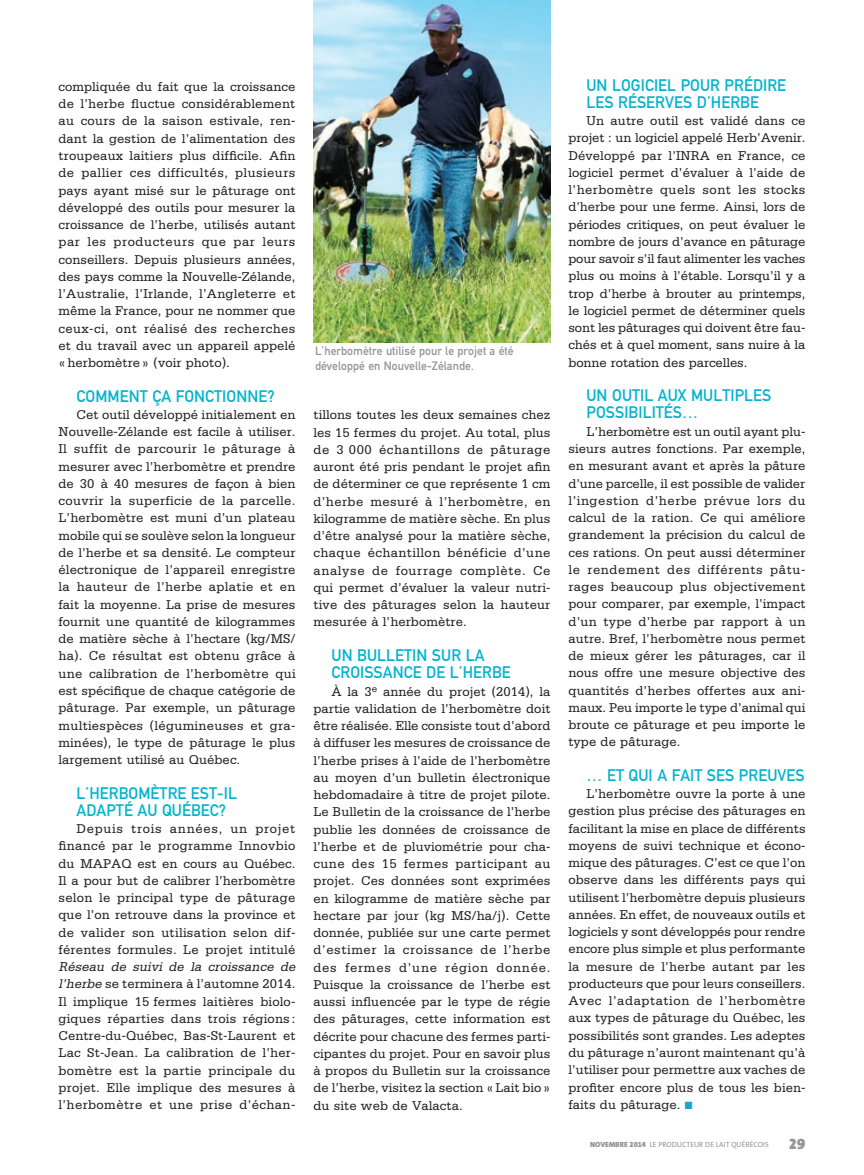
<style>
.page{position:relative;width:864px;height:1175px;background:#fff}
.page>*{position:absolute;margin:0;border:0;box-sizing:border-box;transform-origin:0 0}
.t1{font:16.5px/17.2px "DIN Mittelschrift";letter-spacing:.005em;color:#00b4cd}
.t2{font:15px "The Mix Black Caps";color:#939598}
.t3{font:13.5px/17.2px "Serifa";letter-spacing:.005em;color:#231f20;text-align:justify}
.t4{font:12px/15px "DIN Mittelschrift";letter-spacing:.005em;color:#939598}
.t5{font:7.5px "The Sans";color:#939598}
.s1{font-style:italic}
.s2{color:#1ea3cc}
.s3{font-weight:900}
.s4{font-family:"The Sans Black Expert"}
</style>
<div class="page">
<img style="left:313px;top:0;width:237px;height:342px">
<p class="t3" style="left:59px;top:78px;width:239px">compliquée du fait que la croissance de l’herbe fluctue considérablement au cours de la saison estivale, ren&shy;dant la gestion de l’alimentation des troupeaux laitiers plus difficile. Afin de pallier ces difficultés, plusieurs pays ayant misé sur le pâturage ont développé des outils pour mesurer la croissance de l’herbe, utilisés autant par les producteurs que par leurs conseillers. Depuis plusieurs années, des pays comme la Nouvelle-Zélande, l’Australie, l’Irlande, l’Angleterre et même la France, pour ne nommer que ceux-ci, ont réalisé des recherches et du travail avec un appareil appelé «herbomètre» (voir photo).</p>
<p class="t1" style="left:77px;top:387px;width:200px">COMMENT ÇA FONCTIONNE?</p>
<p class="t3" style="left:59px;top:406px;width:239px;text-indent:18px">Cet outil développé initialement en Nouvelle-Zélande est facile à utiliser.<br>Il suffit de parcourir le pâturage à mesurer avec l’herbomètre et prendre de 30 à 40 mesures de façon à bien couvrir la superficie de la parcelle.<br>L’herbomètre est muni d’un plateau mobile qui se soulève selon la longueur de l’herbe et sa densité. Le compteur électronique de l’appareil enregistre la hauteur de l’herbe aplatie et en fait la moyenne. La prise de mesures fournit une quantité de kilogrammes de matière sèche à l’hectare (kg/MS/ ha). Ce résultat est obtenu grâce à une calibration de l’herbomètre qui est spécifique de chaque catégorie de pâturage. Par exemple, un pâturage multiespèces (légumineuses et gra&shy;minées), le type de pâturage le plus largement utilisé au Québec.</p>
<p class="t1" style="left:77px;top:784px;width:162px">L’HERBOMÈTRE EST-IL<br>ADAPTÉ AU QUÉBEC?</p>
<p class="t3" style="left:59px;top:820px;width:238px;text-indent:18px">Depuis trois années, un projet financé par le programme Innovbio du MAPAQ est en cours au Québec.<br>Il a pour but de calibrer l’herbomètre selon le principal type de pâturage que l’on retrouve dans la province et de valider son utilisation selon dif&shy;férentes formules. Le projet intitulé</p>
<p class="t3" style="left:59px;top:958px;width:241px;text-align:left"><span class="s1">Réseau de suivi de la croissance de l’herbe</span> se terminera à l’automne 2014.<br>Il implique 15 fermes laitières biolo&shy;giques réparties dans trois régions :<br>Centre-du-Québec, Bas-St-Laurent et Lac St-Jean. La calibration de l’her&shy;bomètre est la partie principale du projet. Elle implique des mesures à l’herbomètre et une prise d’échan-</p>
<p class="t4" style="left:315px;top:344px;width:200px">L’herbomètre utilisé pour le projet a été développé en Nouvelle-Zélande.</p>
<p class="t3" style="left:314px;top:406px;width:239px">tillons toutes les deux semaines chez les 15 fermes du projet. Au total, plus de 3 000 échantillons de pâturage auront été pris pendant le projet afin de déterminer ce que représente 1 cm d’herbe mesuré à l’herbomètre, en kilogramme de matière sèche. En plus d’être analysé pour la matière sèche, chaque échantillon bénéficie d’une analyse de fourrage complète. Ce qui permet d’évaluer la valeur nutri&shy;tive des pâturages selon la hauteur mesurée à l’herbomètre.</p>
<p class="t1" style="left:332px;top:646px;width:181px">UN BULLETIN SUR LA<br>CROISSANCE DE L’HERBE</p>
<p class="t3" style="left:314px;top:682px;width:239px;text-indent:18px">À la 3<sup>e</sup> année du projet (2014), la partie validation de l’herbomètre doit être réalisée. Elle consiste tout d’abord à diffuser les mesures de croissance de l’herbe prises à l’aide de l’herbomètre au moyen d’un bulletin électronique hebdomadaire à titre de projet pilote.<br>Le Bulletin de la croissance de l’herbe publie les données de croissance de l’herbe et de pluviométrie pour cha&shy;cune des 15 fermes participant au projet. Ces données sont exprimées en kilogramme de matière sèche par hectare par jour (kg MS/ha/j). Cette donnée, publiée sur une carte permet d’estimer la croissance de l’herbe des fermes d’une région donnée.<br>Puisque la croissance de l’herbe est aussi influencée par le type de régie des pâturages, cette information est décrite pour chacune des fermes parti&shy;cipantes du projet. Pour en savoir plus à propos du Bulletin sur la croissance de l’herbe, visitez la section «Lait bio» du site web de Valacta.</p>
<p class="t1" style="left:586px;top:76px;width:201px">UN LOGICIEL POUR PRÉDIRE<br>LES RÉSERVES D’HERBE</p>
<p class="t3" style="left:568px;top:112px;width:238px;text-indent:18px">Un autre outil est validé dans ce projet : un logiciel appelé Herb’Avenir.<br>Développé par l’INRA en France, ce logiciel permet d’évaluer à l’aide de l’herbomètre quels sont les stocks d’herbe pour une ferme. Ainsi, lors de périodes critiques, on peut évaluer le nombre de jours d’avance en pâturage pour savoir s’il faut alimenter les vaches plus ou moins à l’étable. Lorsqu’il y a trop d’herbe à brouter au printemps, le logiciel permet de déterminer quels sont les pâturages qui doivent être fau&shy;chés et à quel moment, sans nuire à la bonne rotation des parcelles.</p>
<p class="t1" style="left:586px;top:387px;width:186px">UN OUTIL AUX MULTIPLES<br>POSSIBILITÉS…</p>
<p class="t3" style="left:568px;top:422px;width:239px;text-indent:18px">L’herbomètre est un outil ayant plu&shy;sieurs autres fonctions. Par exemple, en mesurant avant et après la pâture d’une parcelle, il est possible de valider l’ingestion d’herbe prévue lors du calcul de la ration. Ce qui améliore grandement la précision du calcul de ces rations. On peut aussi déterminer le rendement des différents pâtu&shy;rages beaucoup plus objectivement pour comparer, par exemple, l’impact d’un type d’herbe par rapport à un autre. Bref, l’herbomètre nous permet de mieux gérer les pâturages, car il nous offre une mesure objective des quantités d’herbes offertes aux ani&shy;maux. Peu importe le type d’animal qui broute ce pâturage et peu importe le type de pâturage.</p>
<p class="t1" style="left:586px;top:766px;width:220px">… ET QUI A FAIT SES PREUVES</p>
<p class="t3" style="left:568px;top:785px;width:239px;text-indent:18px">L’herbomètre ouvre la porte à une gestion plus précise des pâturages en facilitant la mise en place de différents moyens de suivi technique et écono&shy;mique des pâturages. C’est ce que l’on observe dans les différents pays qui utilisent l’herbomètre depuis plusieurs années. En effet, de nouveaux outils et logiciels y sont développés pour rendre encore plus simple et plus performante la mesure de l’herbe autant par les producteurs que pour leurs conseillers.<br>Avec l’adaptation de l’herbomètre aux types de pâturage du Québec, les possibilités sont grandes. Les adeptes du pâturage n’auront maintenant qu’à l’utiliser pour permettre aux vaches de profiter encore plus de tous les bien&shy;faits du pâturage. <span class="s2">■</span></p>
<p class="t5" style="left:590px;top:1138px;width:180px"><span class="s3">NOVEMBRE</span> <span class="s4">2014</span> LE PRODUCTEUR DE LAIT QUÉBÉCOIS</p>
<p class="t2" style="left:789px;top:1131px;width:18px">29</p>
</div>
